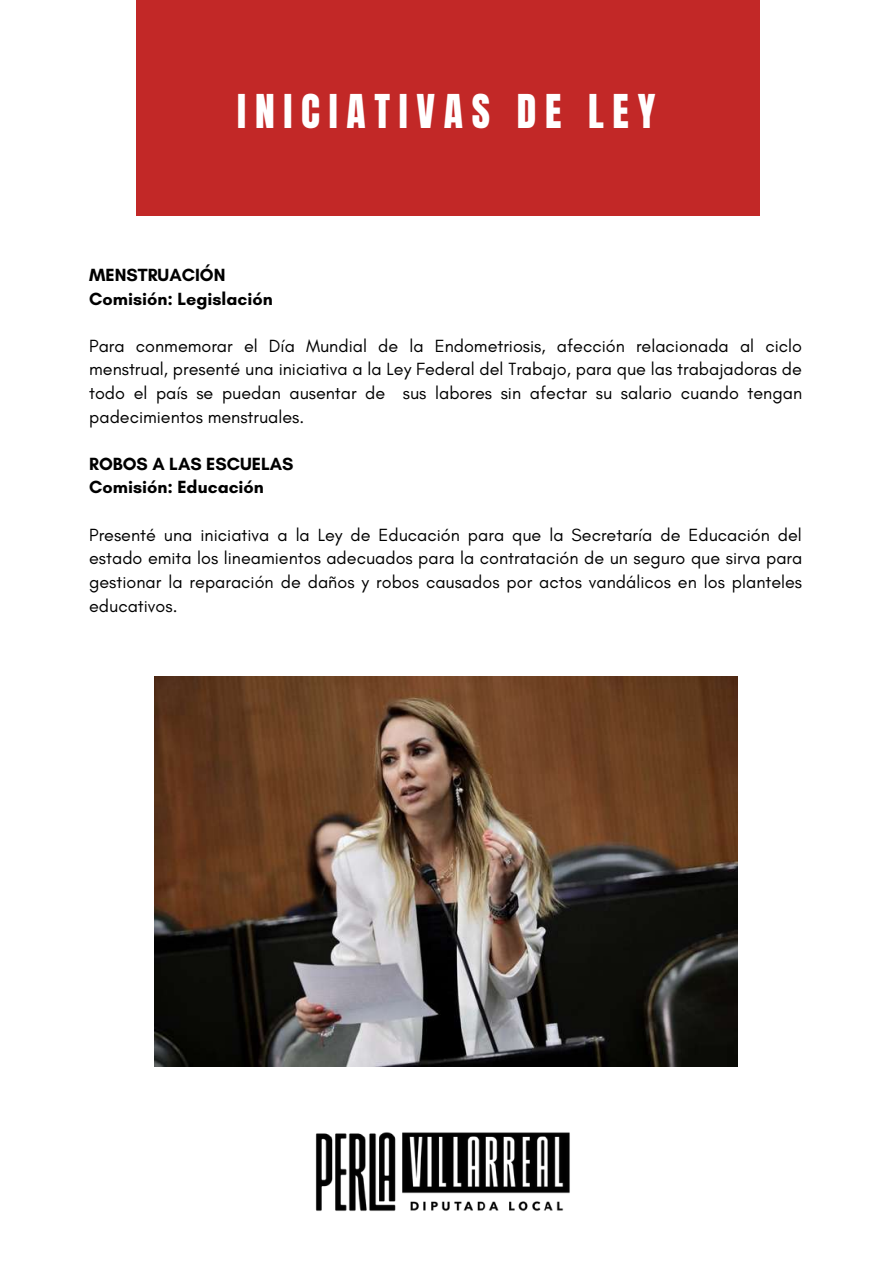
<style>
.page{position:relative;width:893px;height:1264px;background:#fff}
.page>*{position:absolute;margin:0;border:0;box-sizing:border-box;transform-origin:0 0}
.t1{font:39.6px "Anton";letter-spacing:.22em;color:#fff}
.t2{font:18px/23.5px "Glacial Indifference";color:#000;text-align:justify}
.t3{font:700 18px/23.5px "Glacial Indifference";color:#000}
</style>
<div class="page">
<div style="left:136px;top:0;width:623px;height:223px;background:#c22827"></div>
<img style="left:315px;top:1132px;width:255px;height:79px">
<img style="left:154px;top:677px;width:583px;height:389px">
<h1 class="t1" style="left:237px;top:83px;width:419px">INICIATIVAS DE LEY</h1>
<p class="t3" style="left:89px;top:263px;width:185px">MENSTRUACIÓN<br>Comisión: Legislación</p>
<p class="t2" style="left:89px;top:333px;width:714px">Para conmemorar el Día Mundial de la Endometriosis, afección relacionada al ciclo menstrual, presenté una iniciativa a la Ley Federal del Trabajo, para que las trabajadoras de todo el país se puedan ausentar de sus labores sin afectar su salario cuando tengan padecimientos menstruales.</p>
<p class="t3" style="left:89px;top:452px;width:206px">ROBOS A LAS ESCUELAS<br>Comisión: Educación</p>
<p class="t2" style="left:89px;top:522px;width:714px">Presenté una iniciativa a la Ley de Educación para que la Secretaría de Educación del estado emita los lineamientos adecuados para la contratación de un seguro que sirva para gestionar la reparación de daños y robos causados por actos vandálicos en los planteles educativos.</p>
</div>
